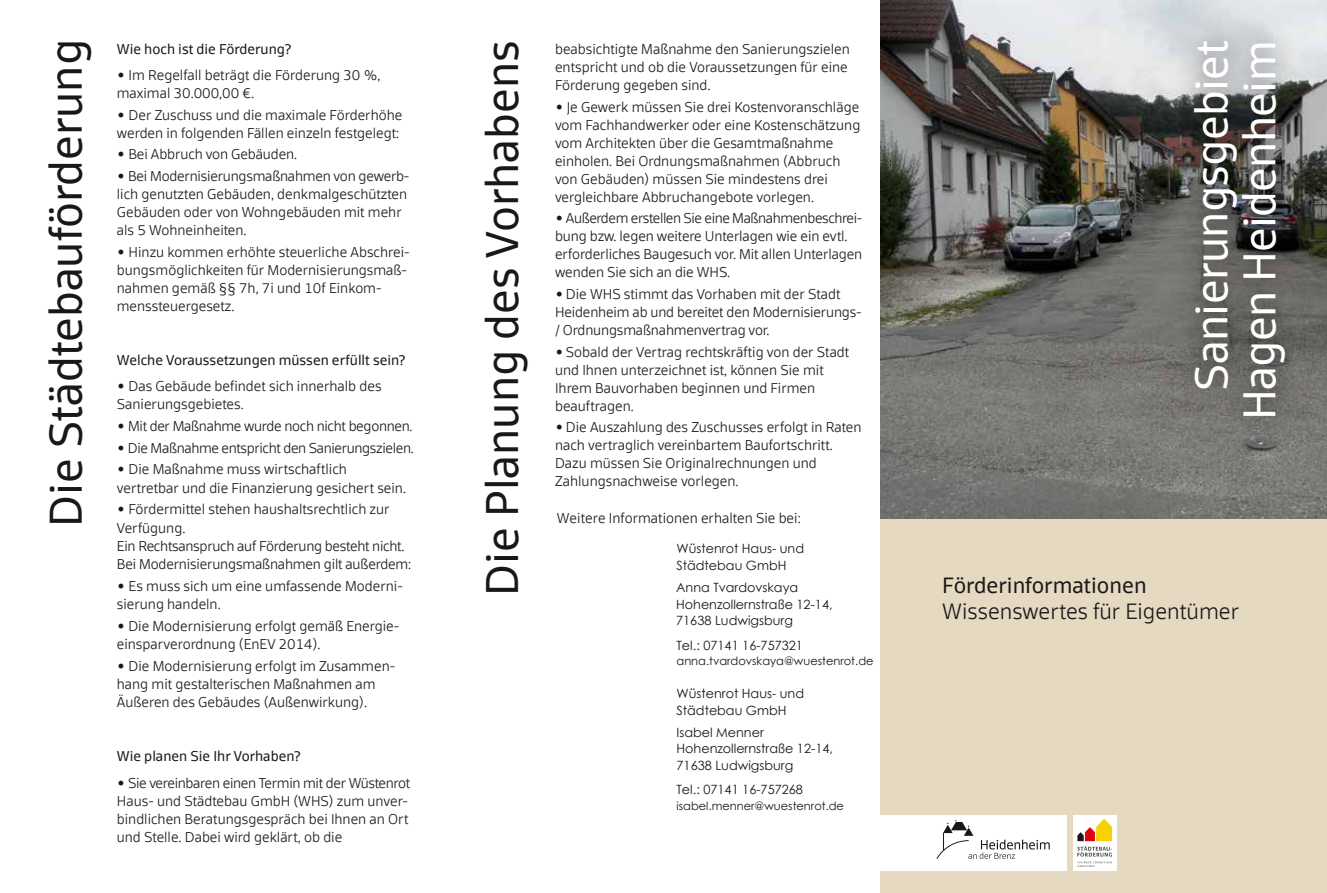
<style>
.page{position:relative;width:1327px;height:893px;background:#fff}
.page>*{position:absolute;margin:0;border:0;box-sizing:border-box;transform-origin:0 0}
.t1{font:43.5px "Scuba Offc Pro";color:#1a1817}
.t2{font:43.5px/48px "Scuba Offc Pro";letter-spacing:-.015em;color:#fff;text-align:right}
.t3{font:300 21px "Scuba Offc Pro";color:#1a1817}
.t4{font:21px "Scuba Offc Pro";color:#1a1817}
.t5{font:300 13.5px/18px "Scuba Offc Pro";color:#1a1817}
.t6{font:13.5px "Scuba Offc Pro";color:#1a1817}
.t7{font:300 13.5px "Scuba Offc Pro";letter-spacing:-.025em;color:#1a1817}
.t8{font:300 13.5px "Scuba Offc Pro";letter-spacing:-.02em;color:#1a1817}
.t9{font:12.75px/16.6px "Century Gothic";color:#191816}
.t10{font:12.75px/17px "Century Gothic";color:#1a1817}
.t11{font:11.4px "Century Gothic";color:#191816}
.s1{color:#191816}
.s2{color:#1a1817}
</style>
<div class="page">
<img style="left:881px;top:0;width:446px;height:519px">
<div style="left:880px;top:519px;width:447px;height:374px;background:#e5d9c1"></div>
<div style="left:876px;top:815px;width:190px;height:55px;background:#fff"></div>
<svg style="left:936px;top:820px;width:113px;height:39px"></svg>
<img style="left:1151px;top:3px;width:172px;height:456px">
<div style="left:1073px;top:815px;width:43px;height:55px;background:#fff"></div>
<svg style="left:1077px;top:819px;width:35px;height:48px"></svg>
<h1 class="t1" style="left:40px;top:527px;width:489px;rotate:-90deg">Die Städtebauförderung</h1>
<p class="t6" style="left:117px;top:41px;width:176px">Wie hoch ist die Förderung?</p>
<p class="t5" style="left:117px;top:66px;width:265px">• Im Regelfall beträgt die Förderung 30 %, maximal 30.000,00 €.</p>
<p class="t5" style="left:117px;top:106px;width:287px">• Der Zuschuss und die maximale Förderhöhe werden in folgenden Fällen einzeln festgelegt:</p>
<p class="t5" style="left:117px;top:145px;width:182px">• Bei Abbruch von Gebäuden.</p>
<p class="t5" style="left:117px;top:167px;width:294px">• Bei Modernisierungsmaßnahmen von gewerb&shy;lich genutzten Gebäuden, denkmalgeschützten Gebäuden oder von Wohngebäuden mit mehr als 5 Wohneinheiten.</p>
<p class="t5" style="left:117px;top:242px;width:294px">• Hinzu kommen erhöhte steuerliche Abschrei&shy;bungsmöglichkeiten für Modernisierungsmaß&shy;nahmen gemäß §§ 7h, 7i und 10f Einkom&shy;menssteuergesetz.</p>
<p class="t6" style="left:117px;top:352px;width:290px">Welche Voraussetzungen müssen erfüllt sein?</p>
<p class="t5" style="left:117px;top:377px;width:266px">• Das Gebäude befindet sich innerhalb des<br>Sanierungsgebietes.</p>
<p class="t8" style="left:117px;top:418px;width:297px">• Mit der Maßnahme wurde noch nicht begonnen.</p>
<p class="t7" style="left:117px;top:439px;width:298px">• Die Maßnahme entspricht den Sanierungszielen.</p>
<p class="t5" style="left:117px;top:460px;width:291px;line-height:18.5px">• Die Maßnahme muss wirtschaftlich vertretbar und die Finanzierung gesichert sein.</p>
<p class="t5" style="left:117px;top:500px;width:296px">• Fördermittel stehen haushaltsrechtlich zur Verfügung.<br>Ein Rechtsanspruch auf Förderung besteht nicht.<br>Bei Modernisierungsmaßnahmen gilt außerdem:</p>
<p class="t5" style="left:117px;top:577px;width:287px">• Es muss sich um eine umfassende Moderni&shy;sierung handeln.</p>
<p class="t5" style="left:117px;top:616px;width:284px;line-height:18.5px">• Die Modernisierung erfolgt gemäß Energie&shy;einsparverordnung (EnEV 2014).</p>
<p class="t5" style="left:117px;top:657px;width:280px">• Die Modernisierung erfolgt im Zusammen&shy;hang mit gestalterischen Maßnahmen am<br>Äußeren des Gebäudes (Außenwirkung).</p>
<p class="t6" style="left:117px;top:748px;width:185px">Wie planen Sie Ihr Vorhaben?</p>
<p class="t5" style="left:117px;top:773px;width:295px">• Sie vereinbaren einen Termin mit der Wüstenrot Haus- und Städtebau GmbH (WHS) zum unver&shy;bindlichen Beratungsgespräch bei Ihnen an Ort und Stelle. Dabei wird geklärt, ob die</p>
<h1 class="t1" style="left:476px;top:596px;width:557px;rotate:-90deg">Die Planung des Vorhabens</h1>
<h1 class="t2" style="left:1187px;top:420px;width:381px;rotate:-90deg">Sanierungsgebiet<br>Hagen Heidenheim</h1>
<p class="t5" style="left:555px;top:39px;width:296px">beabsichtigte Maßnahme den Sanierungszielen entspricht und ob die Voraussetzungen für eine<br>Förderung gegeben sind.</p>
<p class="t5" style="left:555px;top:98px;width:307px">• Je Gewerk müssen Sie drei Kostenvoranschläge vom Fachhandwerker oder eine Kostenschätzung vom Architekten über die Gesamtmaßnahme einholen. Bei Ordnungsmaßnahmen (Abbruch von Gebäuden) müssen Sie mindestens drei vergleichbare Abbruchangebote vorlegen.</p>
<p class="t5" style="left:555px;top:209px;width:309px">• Außerdem erstellen Sie eine Maßnahmenbeschrei&shy;bung bzw. legen weitere Unterlagen wie ein evtl. erforderliches Baugesuch vor. Mit allen Unterlagen wenden Sie sich an die WHS.</p>
<p class="t5" style="left:555px;top:285px;width:308px">• Die WHS stimmt das Vorhaben mit der Stadt<br>Heidenheim ab und bereitet den Modernisierungs-/ Ordnungsmaßnahmenvertrag vor.</p>
<p class="t5" style="left:555px;top:342px;width:296px">• Sobald der Vertrag rechtskräftig von der Stadt und Ihnen unterzeichnet ist, können Sie mit Ihrem Bauvorhaben beginnen und Firmen beauftragen.</p>
<p class="t5" style="left:555px;top:418px;width:308px">• Die Auszahlung des Zuschusses erfolgt in Raten nach vertraglich vereinbartem Baufortschritt.<br>Dazu müssen Sie Originalrechnungen und Zahlungsnachweise vorlegen.</p>
<p class="t5" style="left:557px;top:509px;width:245px">Weitere Informationen erhalten Sie bei:</p>
<p class="t10" style="left:676px;top:540px;width:129px">Wüstenrot Haus- und<br>Städtebau GmbH</p>
<p class="t9" style="left:676px;top:579px;width:124px">Anna Tvardovskaya</p>
<p class="t10" style="left:676px;top:596px;width:158px">Hohenzollernstraße 12-14,<br>71638 Ludwigsburg</p>
<p class="t10" style="left:676px;top:636px;width:128px">Tel.: 07141 16-757<span class="s1">321</span></p>
<p class="t11" style="left:676px;top:653px;width:198px">anna.tvardovskaya@<span class="s2">wuestenrot.de</span></p>
<p class="t9" style="left:676px;top:685px;width:129px">Wüstenrot Haus- und<br>Städtebau GmbH</p>
<p class="t9" style="left:676px;top:724px;width:158px">Isabel Menner<br>Hohenzollernstraße 12-14,<br>71638 Ludwigsburg</p>
<p class="t9" style="left:676px;top:781px;width:128px">Tel.: 07141 16-757268</p>
<p class="t11" style="left:676px;top:797px;width:169px">isabel.menner@wuestenrot.de</p>
<h2 class="t4" style="left:942px;top:573px;width:206px">Förderinformationen</h2>
<h2 class="t3" style="left:942px;top:598px;width:298px">Wissenswertes für Eigentümer</h2>
</div>
